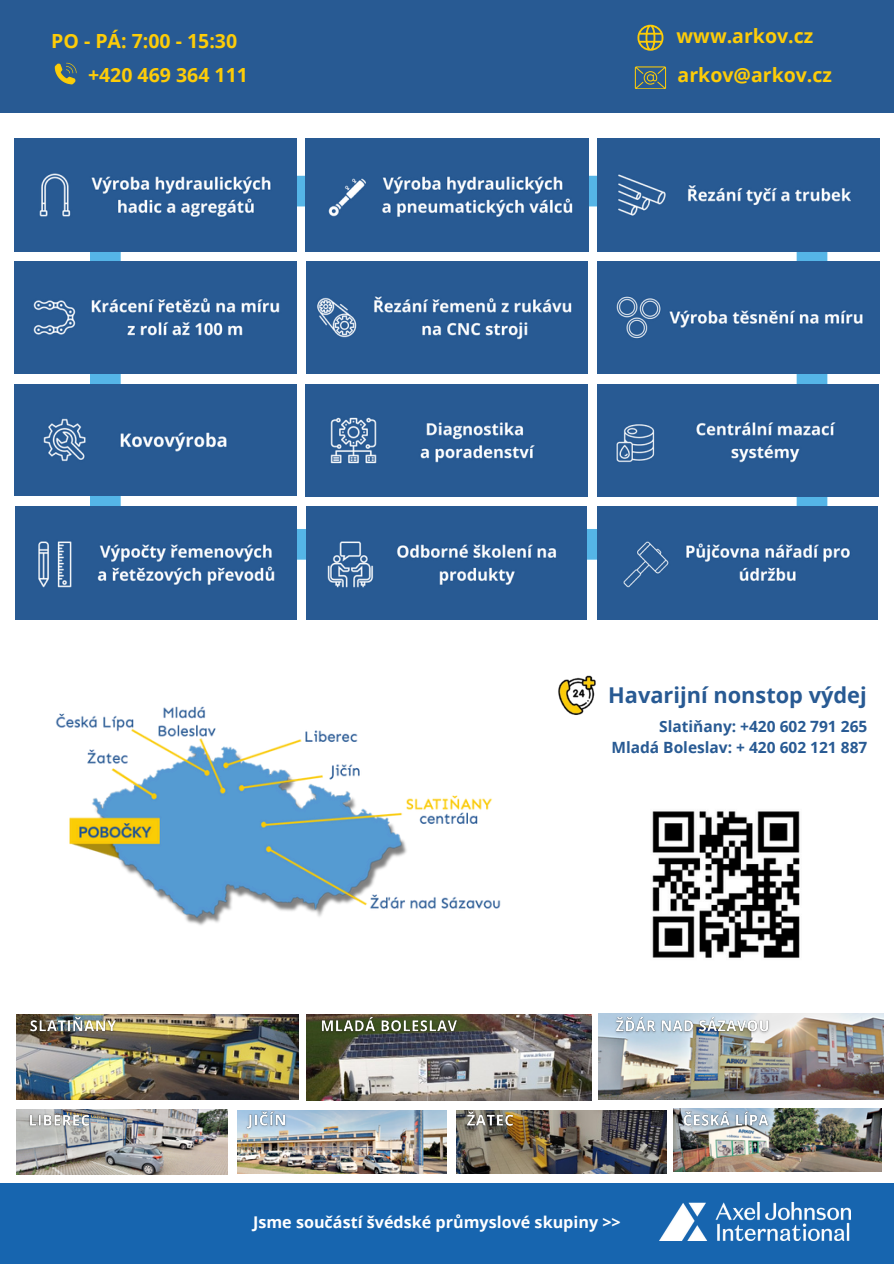
<style>
.page{position:relative;width:894px;height:1264px;background:#fff}
.page>*{position:absolute;margin:0;border:0;box-sizing:border-box;transform-origin:0 0}
.t1{font:700 21.75px "Open Sans";color:#285a93}
.t2{font:700 19.5px "Open Sans";color:#fdcc08}
.t3{font:700 16.2px "Open Sans";color:#fff}
.t4{font:700 15.45px/21.3px "Open Sans";color:#285a93;text-align:right}
</style>
<div class="page">
<div style="left:0;top:1183px;width:893px;height:80px;background:#1765af"></div>
<img style="left:659px;top:1207px;width:191px;height:33px">
<div style="left:0;top:0;width:893px;height:113px;background:#285a93"></div>
<img style="left:54px;top:62px;width:23px;height:23px">
<svg style="left:90px;top:176px;width:737px;height:358px"></svg>
<img style="left:305px;top:139px;width:283px;height:112px">
<img style="left:14px;top:139px;width:283px;height:112px">
<div style="left:597px;top:139px;width:282px;height:112px;background:#285a93"></div>
<img style="left:14px;top:261px;width:283px;height:112px">
<img style="left:306px;top:261px;width:281px;height:113px">
<img style="left:597px;top:261px;width:282px;height:112px">
<div style="left:14px;top:384px;width:283px;height:112px;background:#285a93"></div>
<img style="left:305px;top:384px;width:282px;height:112px">
<img style="left:597px;top:384px;width:281px;height:113px">
<div style="left:16px;top:507px;width:280px;height:27px;background:#285a93"></div>
<div style="left:306px;top:507px;width:280px;height:27px;background:#285a93"></div>
<div style="left:597px;top:507px;width:280px;height:112px;background:#285a93"></div>
<img style="left:15px;top:534px;width:813px;height:679px">
<img style="left:16px;top:1014px;width:282px;height:85px">
<img style="left:306px;top:1014px;width:285px;height:86px">
<img style="left:598px;top:1096px;width:285px;height:3px">
<img style="left:16px;top:1109px;width:212px;height:65px">
<img style="left:237px;top:1110px;width:209px;height:63px">
<img style="left:456px;top:1110px;width:210px;height:63px">
<img style="left:673px;top:1108px;width:207px;height:63px">
<img style="left:503px;top:656px;width:155px;height:16px">
<img style="left:348px;top:672px;width:536px;height:424px">
<svg style="left:637px;top:25px;width:26px;height:26px"></svg>
<svg style="left:634px;top:66px;width:32px;height:23px"></svg>
<img style="left:26px;top:1012px;width:94px;height:26px">
<img style="left:318px;top:1012px;width:145px;height:26px">
<img style="left:611px;top:1012px;width:163px;height:26px">
<img style="left:25px;top:1109px;width:69px;height:22px">
<img style="left:242px;top:1106px;width:48px;height:28px">
<img style="left:462px;top:1106px;width:56px;height:25px">
<img style="left:678px;top:1106px;width:95px;height:25px">
<p class="t2" style="left:676px;top:22px;width:138px">www.arkov.cz</p>
<p class="t2" style="left:51px;top:27px;width:187px">PO - PÁ: 7:00 - 15:30</p>
<p class="t2" style="left:88px;top:61px;width:161px">+420 469 364 111</p>
<p class="t2" style="left:677px;top:61px;width:156px">arkov@arkov.cz</p>
<h1 class="t1" style="left:608px;top:679px;width:260px">Havarijní nonstop výdej</h1>
<h4 class="t4" style="left:611px;top:715px;width:257px">Slatiňany: +420 602 791 265<br>Mladá Boleslav: + 420 602 121 887</h4>
<p class="t3" style="left:253px;top:1211px;width:369px">Jsme součástí švédské průmyslové skupiny &gt;&gt;</p>
</div>
